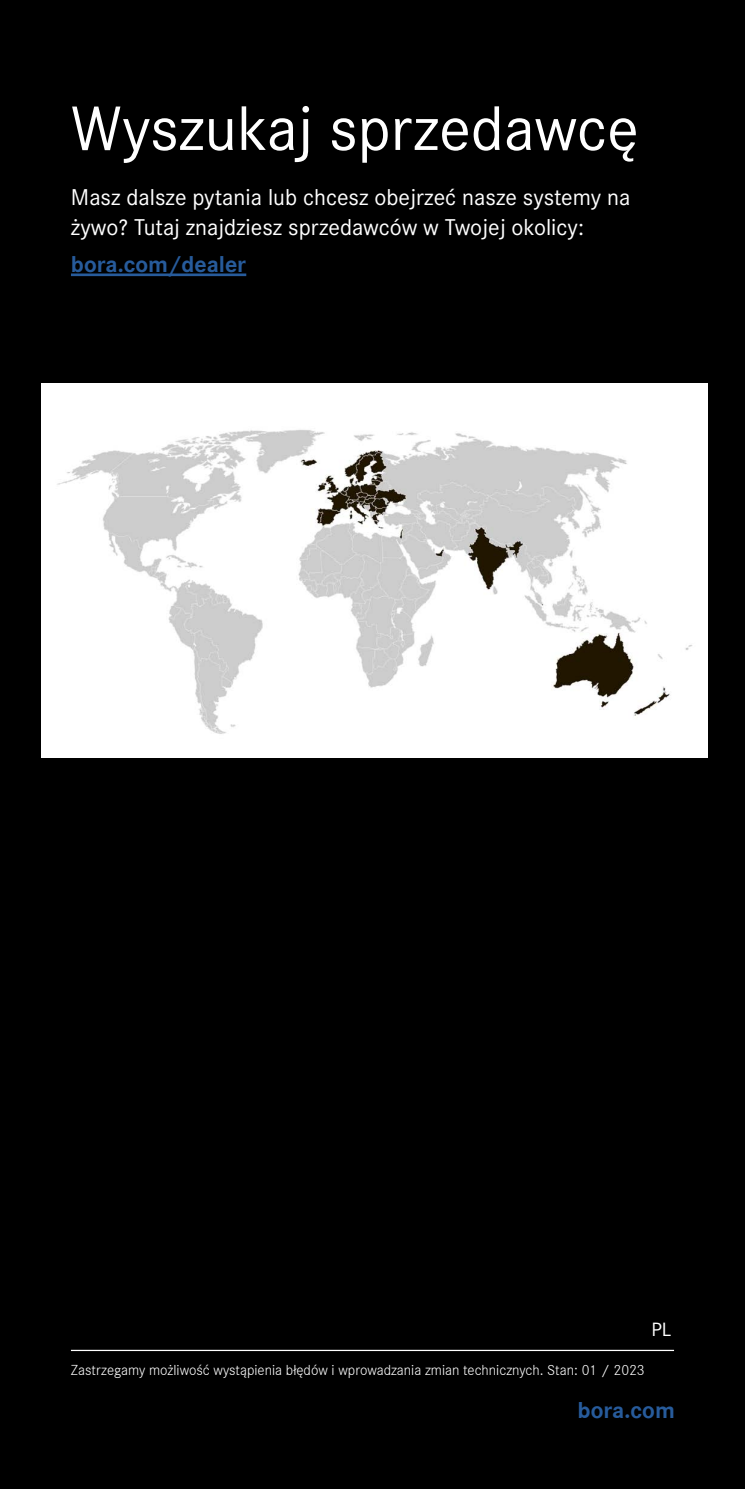
<style>
.page{position:relative;width:745px;height:1489px;background:#fff}
.page>*{position:absolute;margin:0;border:0;box-sizing:border-box;transform-origin:0 0}
.t1{font:65px "Corporate S";color:#fff}
.t2{font:23.75px/30px "Corporate S";color:#fff}
.t3{font:700 23.75px "Corporate S";color:#275b9b}
.t4{font:700 23.75px "Corporate S Global";color:#275b9b}
.t5{font:20px "Corporate S Global";color:#fff}
.t6{font:300 15px "Corporate S Global";color:#fff}
</style>
<div class="page">
<div style="left:0;top:0;width:744px;height:1488px;background:#000"></div>
<img style="left:41px;top:383px;width:665px;height:374px">
<hr style="left:71px;top:273px;width:175px;height:3px;background:#275b9b">
<hr style="left:71px;top:1349px;width:602px;height:1px;background:#fff">
<h1 class="t1" style="left:71px;top:86px;width:569px">Wyszukaj sprzedawcę</h1>
<p class="t2" style="left:71px;top:181px;width:560px">Masz dalsze pytania lub chcesz obejrzeć nasze systemy na żywo? Tutaj znajdziesz sprzedawców w Twojej okolicy:</p>
<p class="t3" style="left:71px;top:248px;width:177px">bora.com/dealer</p>
<p class="t5" style="left:651px;top:1316px;width:22px">PL</p>
<p class="t6" style="left:71px;top:1359px;width:575px">Zastrzegamy możliwość wystąpienia błędów i wprowadzania zmian technicznych. Stan: 01 / 2023</p>
<p class="t4" style="left:577px;top:1395px;width:99px">bora.com</p>
</div>
